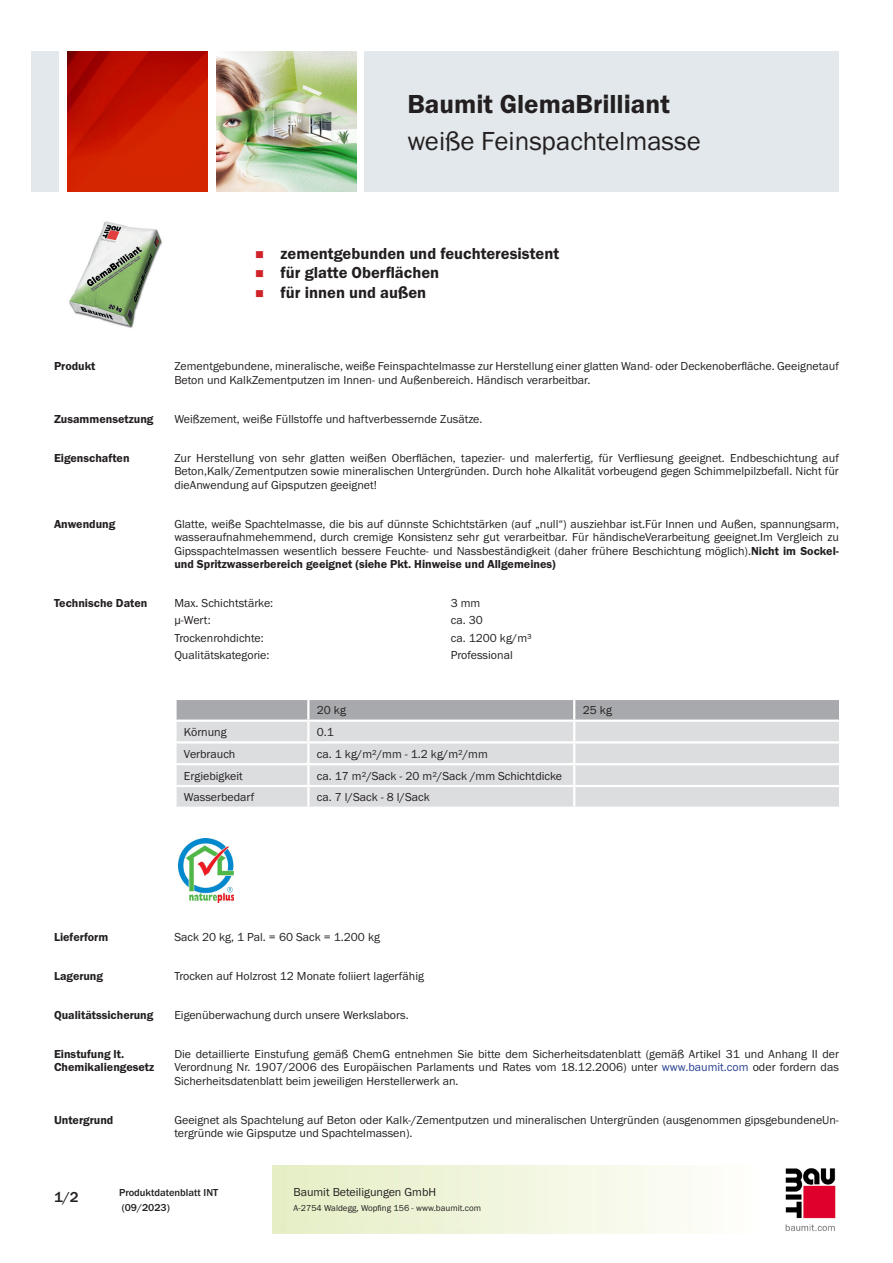
<style>
.page{position:relative;width:893px;height:1263px;background:#fff}
.page>*{position:absolute;margin:0;border:0;box-sizing:border-box;transform-origin:0 0}
.PDS_Produktname_Land{font:27px "BM Franklin Gothic URW Boo";color:#231f20}
.PDS_Produktname{font:27px "BM Franklin Gothic URW Dem";color:#231f20}
.t1{font:16.5px "BM Franklin Gothic URW Dem";color:#231f20}
.t2{font:500 15px "BM Franklin Gothic URW";color:#231f20}
.PDS_Standard{font:12px/13.5px "BM Franklin Gothic URW Boo";color:#231f20;text-align:justify}
.PDS_Standard_linksbü{font:12px "BM Franklin Gothic URW Boo";color:#231f20}
.PDS_Header{font:12px/13.5px "BM Franklin Gothic URW Dem";color:#231f20}
.t3{font:500 10.5px/15px "BM Franklin Gothic URW";color:#231f20}
.t4{font:9px "BM Franklin Gothic URW Boo";color:#231f20}
.s1{font-family:"BM Franklin Gothic URW Dem"}
.s2{color:#253f8e}
</style>
<div class="page">
<img style="left:785px;top:1168px;width:51px;height:63px">
<div style="left:32px;top:51px;width:27px;height:140px;background:#e2e8eb"></div>
<img style="left:68px;top:52px;width:140px;height:139px">
<img style="left:216px;top:51px;width:141px;height:140px">
<div style="left:365px;top:51px;width:474px;height:140px;background:#e2e8eb"></div>
<img style="left:69px;top:221px;width:93px;height:107px">
<div style="left:177px;top:743px;width:662px;height:64px;background:#dcdddf"></div>
<svg style="left:175px;top:699px;width:665px;height:42px"></svg>
<hr style="left:307px;top:743px;width:2px;height:20px;background:#fff">
<hr style="left:573px;top:743px;width:2px;height:20px;background:#fff">
<hr style="left:174px;top:763px;width:134px;height:2px;background:#fff">
<hr style="left:308px;top:763px;width:266px;height:2px;background:#fff">
<hr style="left:307px;top:765px;width:2px;height:20px;background:#fff">
<hr style="left:574px;top:763px;width:267px;height:2px;background:#fff">
<hr style="left:573px;top:765px;width:2px;height:20px;background:#fff">
<hr style="left:174px;top:785px;width:134px;height:2px;background:#fff">
<hr style="left:308px;top:785px;width:266px;height:2px;background:#fff">
<hr style="left:307px;top:787px;width:2px;height:20px;background:#fff">
<hr style="left:574px;top:785px;width:267px;height:2px;background:#fff">
<hr style="left:573px;top:787px;width:2px;height:20px;background:#fff">
<img style="left:179px;top:839px;width:54px;height:63px">
<p class="PDS_Produktname" style="left:407px;top:87px;width:264px">Baumit GlemaBrilliant</p>
<p class="PDS_Produktname_Land" style="left:407px;top:124px;width:295px">weiße Feinspachtelmasse</p>
<p class="t1" style="left:281px;top:243px;width:280px">zementgebunden und feuchteresistent</p>
<p class="t1" style="left:281px;top:263px;width:160px">für glatte Oberflächen</p>
<p class="t1" style="left:281px;top:282px;width:147px">für innen und außen</p>
<p class="PDS_Header" style="left:54px;top:360px;width:43px">Produkt</p>
<p class="PDS_Standard" style="left:174px;top:360px;width:666px">Zementgebundene, mineralische, weiße Feinspachtelmasse zur Herstellung einer glatten Wand- oder Deckenoberfläche. Geeignetauf<br>Beton und KalkZementputzen im Innen- und Außenbereich. Händisch verarbeitbar.</p>
<p class="PDS_Header" style="left:54px;top:412px;width:101px">Zusammensetzung</p>
<p class="PDS_Standard" style="left:174px;top:412px;width:310px">Weißzement, weiße Füllstoffe und haftverbessernde Zusätze.</p>
<p class="PDS_Header" style="left:54px;top:451px;width:77px">Eigenschaften</p>
<p class="PDS_Standard" style="left:174px;top:451px;width:666px">Zur Herstellung von sehr glatten weißen Oberflächen, tapezier- und malerfertig, für Verfliesung geeignet. Endbeschichtung auf Beton,Kalk/Zementputzen sowie mineralischen Untergründen. Durch hohe Alkalität vorbeugend gegen Schimmelpilzbefall. Nicht für dieAnwendung auf Gipsputzen geeignet!</p>
<p class="PDS_Header" style="left:54px;top:517px;width:63px">Anwendung</p>
<p class="PDS_Standard" style="left:174px;top:517px;width:666px">Glatte, weiße Spachtelmasse, die bis auf dünnste Schichtstärken (auf „null“) ausziehbar ist.Für Innen und Außen, spannungsarm, wasseraufnahmehemmend, durch cremige Konsistenz sehr gut verarbeitbar. Für händischeVerarbeitung geeignet.Im Vergleich zu Gipsspachtelmassen wesentlich bessere Feuchte- und Nassbeständigkeit (daher frühere Beschichtung möglich).<span class="s1">Nicht im Sockel&shy;und Spritzwasserbereich geeignet (siehe Pkt. Hinweise und Allgemeines)</span></p>
<p class="PDS_Header" style="left:54px;top:596px;width:95px">Technische Daten</p>
<p class="PDS_Standard_linksbü" style="left:174px;top:595px;width:100px">Max. Schichtstärke:</p>
<p class="PDS_Standard_linksbü" style="left:451px;top:595px;width:31px">3 mm</p>
<p class="PDS_Standard_linksbü" style="left:174px;top:613px;width:38px">μ-Wert:</p>
<p class="PDS_Standard_linksbü" style="left:451px;top:613px;width:34px">ca. 30</p>
<p class="PDS_Standard_linksbü" style="left:174px;top:630px;width:91px">Trockenrohdichte:</p>
<p class="PDS_Standard_linksbü" style="left:451px;top:630px;width:83px">ca. 1200 kg/m³</p>
<p class="PDS_Standard_linksbü" style="left:174px;top:648px;width:97px">Qualitätskategorie:</p>
<p class="PDS_Standard_linksbü" style="left:451px;top:648px;width:64px">Professional</p>
<p class="PDS_Standard_linksbü" style="left:317px;top:703px;width:31px">20 kg</p>
<p class="PDS_Standard_linksbü" style="left:583px;top:703px;width:31px">25 kg</p>
<p class="PDS_Standard_linksbü" style="left:184px;top:725px;width:44px">Körnung</p>
<p class="PDS_Standard_linksbü" style="left:317px;top:725px;width:19px">0.1</p>
<p class="PDS_Standard_linksbü" style="left:184px;top:746px;width:53px">Verbrauch</p>
<p class="PDS_Standard_linksbü" style="left:317px;top:746px;width:172px">ca. 1 kg/m²/mm - 1.2 kg/m²/mm</p>
<p class="PDS_Standard_linksbü" style="left:184px;top:768px;width:60px">Ergiebigkeit</p>
<p class="PDS_Standard_linksbü" style="left:317px;top:768px;width:247px">ca. 17 m²/Sack - 20 m²/Sack /mm Schichtdicke</p>
<p class="PDS_Standard_linksbü" style="left:184px;top:790px;width:72px">Wasserbedarf</p>
<p class="PDS_Standard_linksbü" style="left:317px;top:790px;width:114px">ca. 7 l/Sack - 8 l/Sack</p>
<p class="PDS_Header" style="left:54px;top:931px;width:56px">Lieferform</p>
<p class="PDS_Standard" style="left:174px;top:931px;width:207px">Sack 20 kg, 1 Pal. = 60 Sack = 1.200 kg</p>
<p class="PDS_Header" style="left:54px;top:969px;width:51px">Lagerung</p>
<p class="PDS_Standard" style="left:174px;top:969px;width:251px">Trocken auf Holzrost 12 Monate foliiert lagerfähig</p>
<p class="PDS_Header" style="left:54px;top:1008px;width:101px">Qualitätssicherung</p>
<p class="PDS_Standard" style="left:174px;top:1008px;width:236px">Eigenüberwachung durch unsere Werkslabors.</p>
<p class="PDS_Header" style="left:54px;top:1047px;width:102px">Einstufung lt.<br>Chemikaliengesetz</p>
<p class="PDS_Standard" style="left:174px;top:1047px;width:666px">Die detaillierte Einstufung gemäß ChemG entnehmen Sie bitte dem Sicherheitsdatenblatt (gemäß Artikel 31 und Anhang II der Verordnung Nr. 1907/2006 des Europäischen Parlaments und Rates vom 18.12.2006) unter <span class="s2">www.baumit.com</span> oder fordern das Sicherheitsdatenblatt beim jeweiligen Herstellerwerk an.</p>
<p class="PDS_Header" style="left:54px;top:1113px;width:61px">Untergrund</p>
<p class="PDS_Standard" style="left:174px;top:1113px;width:666px">Geeignet als Spachtelung auf Beton oder Kalk-/Zementputzen und mineralischen Untergründen (ausgenommen gipsgebundeneUn&shy;tergründe wie Gipsputze und Spachtelmassen).</p>
<p class="t2" style="left:54px;top:1188px;width:26px">1/2</p>
<p class="t3" style="left:119px;top:1185px;width:101px">Produktdatenblatt INT (09/2023)</p>
<p class="PDS_Standard" style="left:293px;top:1185px;width:144px">Baumit Beteiligungen GmbH</p>
<p class="t4" style="left:293px;top:1202px;width:189px">A-2754 Waldegg, Wopfing 156 - www.baumit.com</p>
</div>
